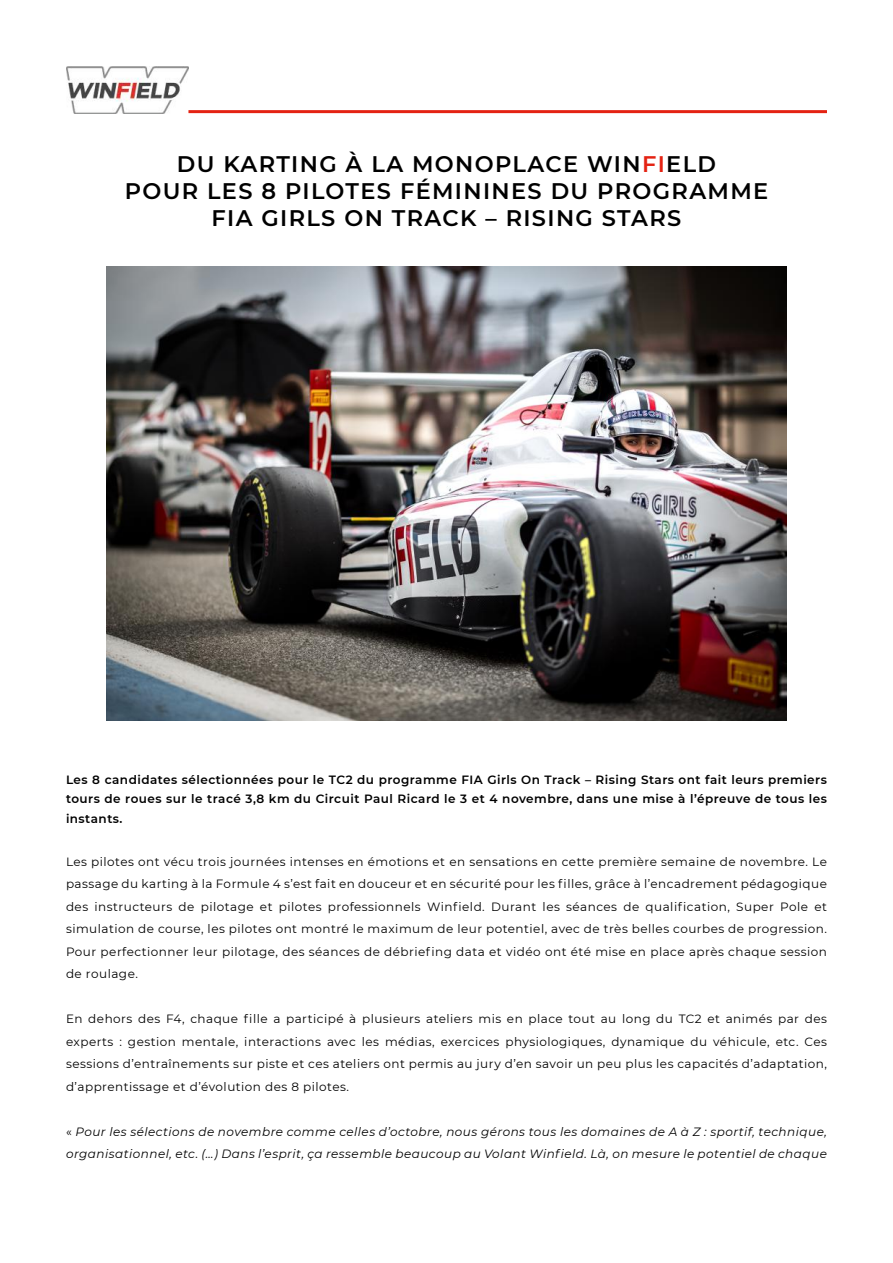
<style>
.page{position:relative;width:893px;height:1263px;background:#fff}
.page>*{position:absolute;margin:0;border:0;box-sizing:border-box;transform-origin:0 0}
.t1{font:600 22.5px/27px "Montserrat";letter-spacing:.06em;color:#000;text-align:center}
.t2{font:12px/22.5px "Montserrat";letter-spacing:.04em;color:#000;text-align:justify}
.t3{font:italic 12px/22.5px "Montserrat";letter-spacing:.04em;color:#000}
.t4{font:600 12px/19.6px "Montserrat";letter-spacing:.04em;color:#000;text-align:justify}
.s1{color:#e42212}
.s2{font-style:normal}
</style>
<div class="page">
<img style="left:107px;top:267px;width:679px;height:453px">
<img style="left:66px;top:66px;width:122px;height:47px">
<hr style="left:188px;top:110px;width:639px;height:3px;background:#e42212">
<h1 class="t1" style="left:125px;top:149px;width:645px">DU KARTING À LA MONOPLACE WIN<span class="s1">FI</span>ELD<br>POUR LES 8 PILOTES FÉMININES DU PROGRAMME<br>FIA GIRLS ON TRACK – RISING STARS</h1>
<p class="t4" style="left:66px;top:769px;width:762px">Les 8 candidates sélectionnées pour le TC2 du programme FIA Girls On Track – Rising Stars ont fait leurs premiers tours de roues sur le tracé 3,8 km du Circuit Paul Ricard le 3 et 4 novembre, dans une mise à l’épreuve de tous les instants.</p>
<p class="t2" style="left:66px;top:849px;width:762px">Les pilotes ont vécu trois journées intenses en émotions et en sensations en cette première semaine de novembre. Le passage du karting à la Formule 4 s’est fait en douceur et en sécurité pour les filles, grâce à l’encadrement pédagogique des instructeurs de pilotage et pilotes professionnels Winfield. Durant les séances de qualification, Super Pole et simulation de course, les pilotes ont montré le maximum de leur potentiel, avec de très belles courbes de progression.<br>Pour perfectionner leur pilotage, des séances de débriefing data et vidéo ont été mise en place après chaque session de roulage.</p>
<p class="t2" style="left:66px;top:1007px;width:762px">En dehors des F4, chaque fille a participé à plusieurs ateliers mis en place tout au long du TC2 et animés par des experts : gestion mentale, interactions avec les médias, exercices physiologiques, dynamique du véhicule, etc. Ces sessions d’entraînements sur piste et ces ateliers ont permis au jury d’en savoir un peu plus les capacités d’adaptation, d’apprentissage et d’évolution des 8 pilotes.</p>
<p class="t3" style="left:66px;top:1119px;width:762px"><span class="s2">«</span> Pour les sélections de novembre comme celles d’octobre, nous gérons tous les domaines de A à Z : sportif, technique, organisationnel, etc. (…) Dans l’esprit, ça ressemble beaucoup au Volant Winfield. Là, on mesure le potentiel de chaque</p>
</div>
